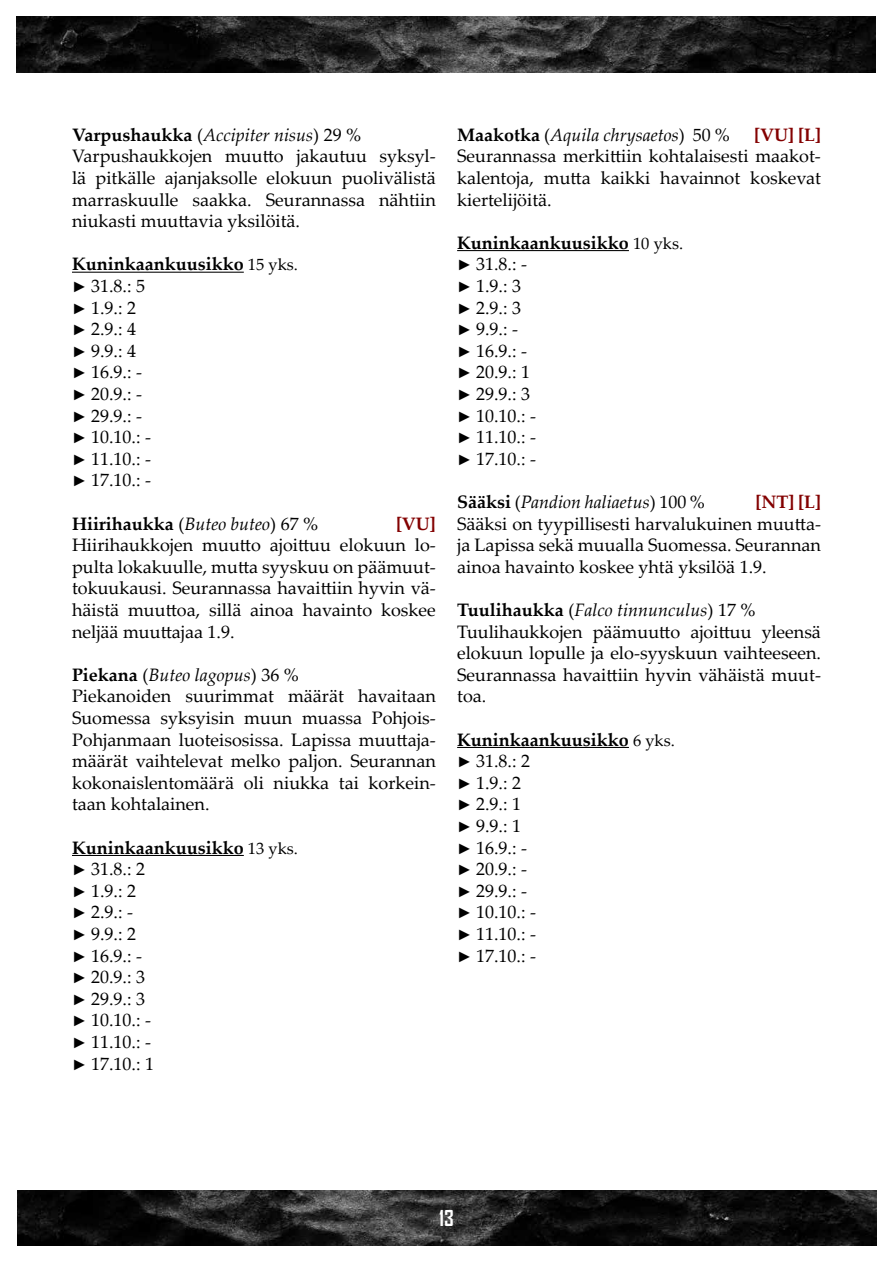
<style>
.page{position:relative;width:893px;height:1263px;background:#fff}
.page>*{position:absolute;margin:0;border:0;box-sizing:border-box;transform-origin:0 0}
.t1{font:700 21px "Agency FB";color:#fff}
.t2{font:18px/21.6px "Palatino Linotype";color:#000}
.t3{font:italic 18px "Palatino Linotype";color:#000}
.t4{font:700 18px "Palatino Linotype";color:#000}
.t5{font:700 18px "Palatino Linotype";color:#830000}
.s1{font-weight:700}
.s2{font-style:italic}
.s3{font-size:16.5px}
.s4{font-family:"Arial";font-size:15px}
.s5{font-weight:400}
.s6{font-weight:400;font-style:italic}
.s7{font-weight:700;font-style:normal}
.s8{font-style:normal}
</style>
<div class="page">
<img style="left:17px;top:17px;width:859px;height:55px">
<img style="left:17px;top:1191px;width:859px;height:55px">
<hr style="left:72px;top:272px;width:172px;height:1px;background:#000">
<hr style="left:72px;top:855px;width:172px;height:1px;background:#000">
<hr style="left:457px;top:250px;width:172px;height:1px;background:#000">
<hr style="left:457px;top:747px;width:172px;height:1px;background:#000">
<p class="t2" style="left:72px;top:123px;width:365px"><span class="s1">Varpushaukka</span> (<span class="s2">Accipiter nisus</span>) 29 % Varpushaukkojen muutto jakautuu syksyl&shy;lä pitkälle ajanjaksolle elokuun puolivälistä marraskuulle saakka. Seurannassa nähtiin niukasti muuttavia yksilöitä.</p>
<p class="t2" style="left:72px;top:253px;width:228px"><span class="s1">Kuninkaankuusikko</span> <span class="s3">15 yks. </span><span class="s4">►</span> 31.8.: 5<br><span class="s4">►</span> 1.9.: 2<br><span class="s4">►</span> 2.9.: 4<br><span class="s4">►</span> 9.9.: 4<br><span class="s4">►</span> 16.9.: -<br><span class="s4">►</span> 20.9.: -<br><span class="s4">►</span> 29.9.: -<br><span class="s4">►</span> 10.10.: -<br><span class="s4">►</span> 11.10.: -<br><span class="s4">►</span> 17.10.: -</p>
<p class="t4" style="left:72px;top:511px;width:248px">Hiirihaukka <span class="s5">(</span><span class="s6">Buteo buteo</span><span class="s5">) 67 %</span></p>
<p class="t5" style="left:396px;top:511px;width:41px">[VU]</p>
<p class="t2" style="left:72px;top:534px;width:365px;text-align:justify">Hiirihaukkojen muutto ajoittuu elokuun lo&shy;pulta lokakuulle, mutta syyskuu on päämuut&shy;tokuukausi. Seurannassa havaittiin hyvin vä&shy;häistä muuttoa, sillä ainoa havainto koskee neljää muuttajaa 1.9.</p>
<p class="t2" style="left:72px;top:663px;width:365px"><span class="s1">Piekana</span> (<span class="s2">Buteo lagopus</span>) 36 %<br>Piekanoiden suurimmat määrät havaitaan Suomessa syksyisin muun muassa Pohjois-Pohjanmaan luoteisosissa. Lapissa muuttaja&shy;määrät vaihtelevat melko paljon. Seurannan kokonaislentomäärä oli niukka tai korkein&shy;taan kohtalainen.</p>
<p class="t2" style="left:72px;top:836px;width:228px"><span class="s1">Kuninkaankuusikko</span> <span class="s3">13 yks. </span><span class="s4">►</span> 31.8.: 2<br><span class="s4">►</span> 1.9.: 2<br><span class="s4">►</span> 2.9.: -<br><span class="s4">►</span> 9.9.: 2<br><span class="s4">►</span> 16.9.: -<br><span class="s4">►</span> 20.9.: 3<br><span class="s4">►</span> 29.9.: 3<br><span class="s4">►</span> 10.10.: -<br><span class="s4">►</span> 11.10.: -<br><span class="s4">►</span> 17.10.: 1</p>
<p class="t3" style="left:457px;top:122px;width:274px"><span class="s7">Maakotka</span> <span class="s8">(</span>Aquila chrysaetos<span class="s8">) 50 %</span></p>
<p class="t5" style="left:754px;top:122px;width:68px">[VU] [L]</p>
<p class="t2" style="left:457px;top:145px;width:365px;text-align:justify">Seurannassa merkittiin kohtalaisesti maakot&shy;kalentoja, mutta kaikki havainnot koskevat kiertelijöitä.</p>
<p class="t2" style="left:457px;top:231px;width:228px"><span class="s1">Kuninkaankuusikko</span> <span class="s3">10 yks. </span><span class="s4">►</span> 31.8.: -<br><span class="s4">►</span> 1.9.: 3<br><span class="s4">►</span> 2.9.: 3<br><span class="s4">►</span> 9.9.: -<br><span class="s4">►</span> 16.9.: -<br><span class="s4">►</span> 20.9.: 1<br><span class="s4">►</span> 29.9.: 3<br><span class="s4">►</span> 10.10.: -<br><span class="s4">►</span> 11.10.: -<br><span class="s4">►</span> 17.10.: -</p>
<p class="t3" style="left:457px;top:489px;width:249px"><span class="s7">Sääksi</span> <span class="s8">(</span>Pandion haliaetus<span class="s8">) 100 %</span></p>
<p class="t5" style="left:755px;top:489px;width:67px">[NT] [L]</p>
<p class="t2" style="left:457px;top:512px;width:365px;text-align:justify">Sääksi on tyypillisesti harvalukuinen muutta&shy;ja Lapissa sekä muualla Suomessa. Seurannan ainoa havainto koskee yhtä yksilöä 1.9.</p>
<p class="t2" style="left:457px;top:598px;width:365px"><span class="s1">Tuulihaukka</span> (<span class="s2">Falco tinnunculus</span>) 17 % Tuulihaukkojen päämuutto ajoittuu yleensä elokuun lopulle ja elo-syyskuun vaihteeseen.<br>Seurannassa havaittiin hyvin vähäistä muut&shy;toa.</p>
<p class="t2" style="left:457px;top:728px;width:219px"><span class="s1">Kuninkaankuusikko</span> <span class="s3">6 yks. </span><span class="s4">►</span> 31.8.: 2<br><span class="s4">►</span> 1.9.: 2<br><span class="s4">►</span> 2.9.: 1<br><span class="s4">►</span> 9.9.: 1<br><span class="s4">►</span> 16.9.: -<br><span class="s4">►</span> 20.9.: -<br><span class="s4">►</span> 29.9.: -<br><span class="s4">►</span> 10.10.: -<br><span class="s4">►</span> 11.10.: -<br><span class="s4">►</span> 17.10.: -</p>
<p class="t1" style="left:439px;top:1205px;width:16px">13</p>
</div>
